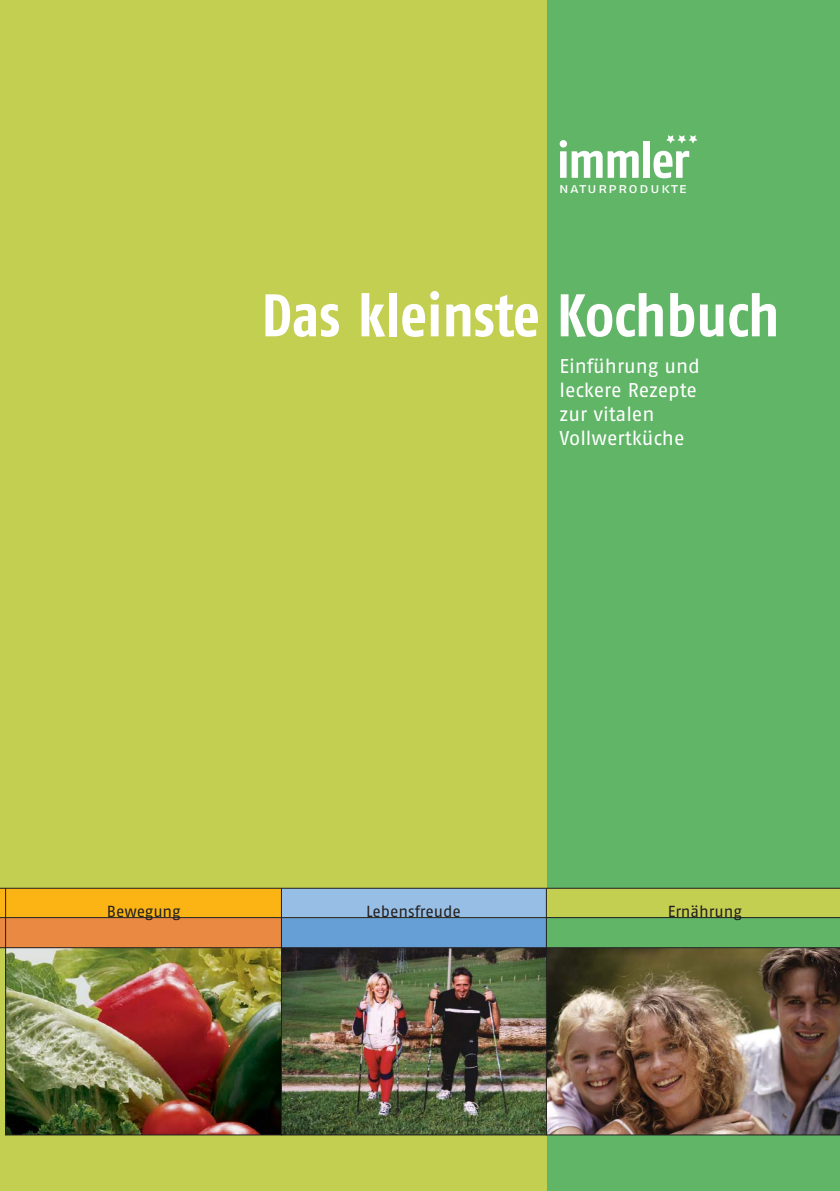
<style>
.page{position:relative;width:840px;height:1191px;background:#fff}
.page>*{position:absolute;margin:0;border:0;box-sizing:border-box;transform-origin:0 0}
.t1{font:60px "Fago Co Bold Tf";color:#fff}
.t2{font:50px "Fago Co Bold Tf";letter-spacing:-.025em;color:#fff}
.t3{font:20px/24px "Fago No Regular Tf";color:#fff}
.t4{font:16px "Fago No Regular Tf";letter-spacing:-.005em;color:#231f20}
.t5{font:14px "Fago Ex Regular Caps";letter-spacing:.09em;color:#fff}
</style>
<div class="page">
<div style="left:0;top:0;width:28px;height:1191px;background:#c2cf50"></div>
<div style="left:546px;top:0;width:293px;height:1191px;background:#60b566"></div>
<div style="left:6px;top:0;width:540px;height:1191px;background:#c2cf50"></div>
<img style="left:546px;top:948px;width:293px;height:186px">
<svg style="left:666px;top:135px;width:31px;height:9px"></svg>
<img style="left:6px;top:948px;width:275px;height:186px">
<img style="left:282px;top:948px;width:263px;height:186px">
<hr style="left:6px;top:1134px;width:833px;height:1px;background:#231f20">
<div style="left:282px;top:918px;width:264px;height:29px;background:#669fd5"></div>
<div style="left:0;top:918px;width:282px;height:29px;background:#ea8941"></div>
<div style="left:0;top:888px;width:282px;height:29px;background:#fcb415"></div>
<div style="left:282px;top:888px;width:264px;height:29px;background:#97bee5"></div>
<hr style="left:281px;top:888px;width:1px;height:247px;background:#231f20">
<hr style="left:0;top:947px;width:839px;height:1px;background:#231f20">
<div style="left:546px;top:888px;width:293px;height:29px;background:#c2cf50"></div>
<hr style="left:0;top:888px;width:839px;height:1px;background:#231f20">
<hr style="left:0;top:917px;width:839px;height:1px;background:#231f20">
<hr style="left:5px;top:888px;width:1px;height:247px;background:#231f20">
<hr style="left:545px;top:888px;width:1px;height:247px;background:#231f20">
<h2 class="t2" style="left:556px;top:142px;width:134px">immler</h2>
<p class="t5" style="left:558px;top:180px;width:129px">naturprodukte</p>
<h1 class="t1" style="left:261px;top:294px;width:519px">Das kleinste Kochbuch</h1>
<p class="t3" style="left:559px;top:356px;width:142px">Einführung und leckere Rezepte zur vitalen<br>Vollwertküche</p>
<p class="t4" style="left:107px;top:906px;width:75px">Bewegung</p>
<p class="t4" style="left:366px;top:906px;width:96px">Lebensfreude</p>
<p class="t4" style="left:667px;top:906px;width:75px">Ernährung</p>
</div>
